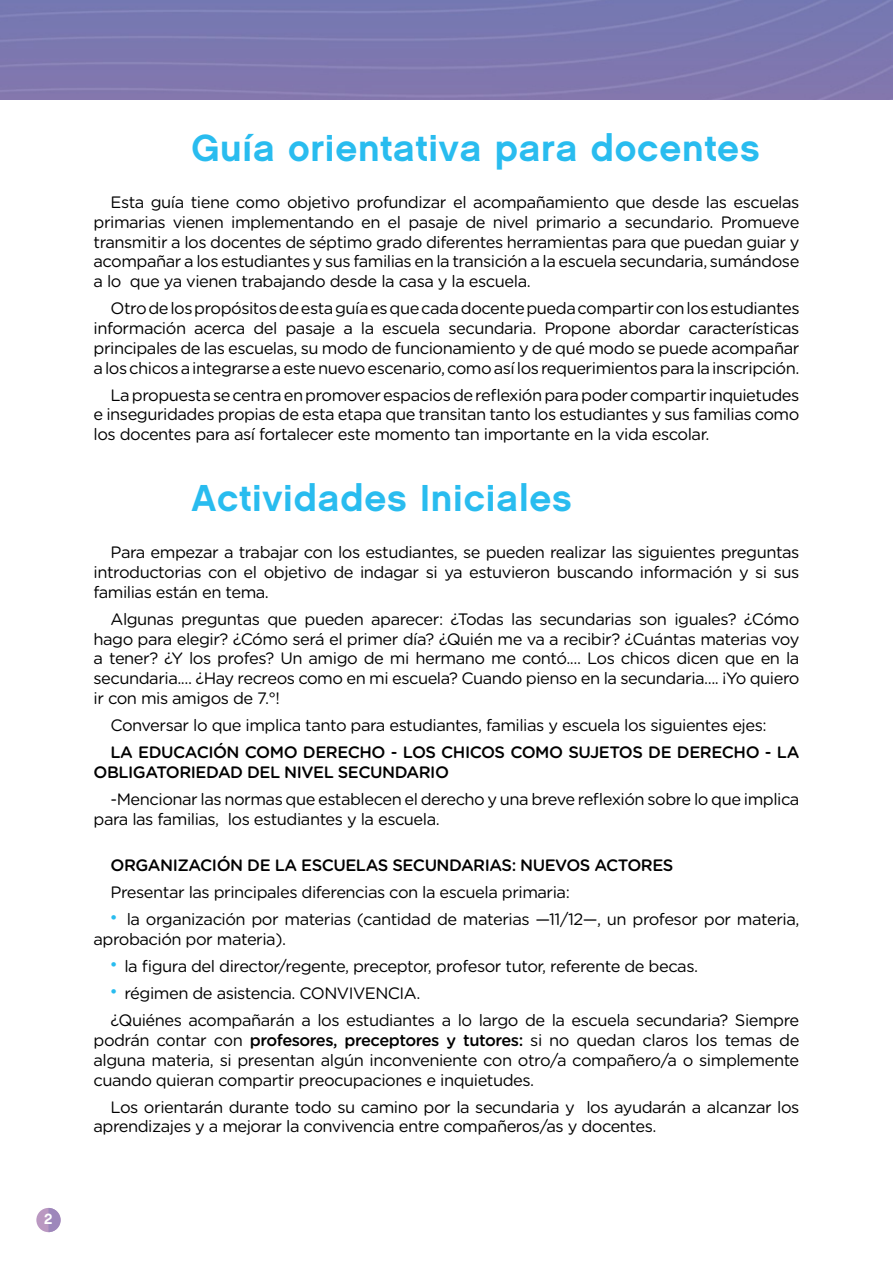
<style>
.page{position:relative;width:893px;height:1263px;background:#fff}
.page>*{position:absolute;margin:0;border:0;box-sizing:border-box;transform-origin:0 0}
.t1{font:37.5px "Chalet New York Nineteen Sixty";letter-spacing:.02em;color:#29bcef}
.t2{font:16.5px/19.8px "Gotham Rounded";letter-spacing:-.03em;color:#000;text-align:justify}
.t3{font:500 16.5px/19.8px "Gotham Rounded";letter-spacing:-.03em;color:#000}
.t4{font:15px "Chalet New York Nineteen Sixty";color:#fff}
.s1{font-family:"Chalet New York Nineteen Sixty";font-size:21px;color:#29bcef}
.s2{font-weight:500}
</style>
<div class="page">
<div style="left:36px;top:1208px;width:25px;height:24px;background:#ba98c1;border-radius:50%"></div>
<svg style="left:48px;top:1208px;width:13px;height:24px"></svg>
<p class="t4" style="left:44px;top:1210px;width:10px">2</p>
<h1 class="t1" style="left:191px;top:125px;width:570px">Guía orientativa para docentes</h1>
<p class="t2" style="left:94px;top:191px;width:707px;text-indent:17px">Esta guía tiene como objetivo profundizar el acompañamiento que desde las escuelas primarias vienen implementando en el pasaje de nivel primario a secundario. Promueve transmitir a los docentes de séptimo grado diferentes herramientas para que puedan guiar y acompañar a los estudiantes y sus familias en la transición a la escuela secundaria, sumándose a lo que ya vienen trabajando desde la casa y la escuela.</p>
<p class="t2" style="left:94px;top:298px;width:707px;text-indent:17px">Otro de los propósitos de esta guía es que cada docente pueda compartir con los estudiantes información acerca del pasaje a la escuela secundaria. Propone abordar características principales de las escuelas, su modo de funcionamiento y de qué modo se puede acompañar a los chicos a integrarse a este nuevo escenario, como así los requerimientos para la inscripción.</p>
<p class="t2" style="left:94px;top:384px;width:707px;text-indent:17px">La propuesta se centra en promover espacios de reflexión para poder compartir inquietudes e inseguridades propias de esta etapa que transitan tanto los estudiantes y sus familias como los docentes para así fortalecer este momento tan importante en la vida escolar.</p>
<h1 class="t1" style="left:191px;top:475px;width:382px">Actividades Iniciales</h1>
<p class="t2" style="left:94px;top:542px;width:707px;text-indent:17px">Para empezar a trabajar con los estudiantes, se pueden realizar las siguientes preguntas introductorias con el objetivo de indagar si ya estuvieron buscando información y si sus familias están en tema.</p>
<p class="t2" style="left:94px;top:608px;width:707px;text-indent:17px">Algunas preguntas que pueden aparecer: ¿Todas las secundarias son iguales? ¿Cómo hago para elegir? ¿Cómo será el primer día? ¿Quién me va a recibir? ¿Cuántas materias voy a tener? ¿Y los profes? Un amigo de mi hermano me contó.... Los chicos dicen que en la secundaria.... ¿Hay recreos como en mi escuela? Cuando pienso en la secundaria.... ¡Yo quiero ir con mis amigos de 7.°!</p>
<p class="t2" style="left:111px;top:714px;width:658px">Conversar lo que implica tanto para estudiantes, familias y escuela los siguientes ejes:</p>
<p class="t3" style="left:94px;top:741px;width:707px;text-indent:17px">LA EDUCACIÓN COMO DERECHO - LOS CHICOS COMO SUJETOS DE DERECHO - LA<br>OBLIGATORIEDAD DEL NIVEL SECUNDARIO</p>
<p class="t2" style="left:94px;top:788px;width:707px;text-indent:17px">-Mencionar las normas que establecen el derecho y una breve reflexión sobre lo que implica para las familias, los estudiantes y la escuela.</p>
<p class="t3" style="left:111px;top:855px;width:564px">ORGANIZACIÓN DE LA ESCUELAS SECUNDARIAS: NUEVOS ACTORES</p>
<p class="t2" style="left:111px;top:882px;width:461px">Presentar las principales diferencias con la escuela primaria:</p>
<p class="t2" style="left:94px;top:909px;width:707px;text-indent:17px"><span class="s1">•</span> la organización por materias (cantidad de materias —11/12—, un profesor por materia, aprobación por materia).</p>
<p class="t2" style="left:111px;top:956px;width:589px"><span class="s1">•</span> la figura del director/regente, preceptor, profesor tutor, referente de becas.</p>
<p class="t2" style="left:111px;top:979px;width:690px;line-height:27px"><span class="s1">•</span> régimen de asistencia. CONVIVENCIA.<br>¿Quiénes acompañarán a los estudiantes a lo largo de la escuela secundaria? Siempre</p>
<p class="t2" style="left:94px;top:1029px;width:707px">podrán contar con <span class="s2">profesores, preceptores y tutores:</span> si no quedan claros los temas de alguna materia, si presentan algún inconveniente con otro/a compañero/a o simplemente cuando quieran compartir preocupaciones e inquietudes.</p>
<p class="t2" style="left:94px;top:1096px;width:707px;text-indent:17px">Los orientarán durante todo su camino por la secundaria y los ayudarán a alcanzar los aprendizajes y a mejorar la convivencia entre compañeros/as y docentes.</p>
</div>
